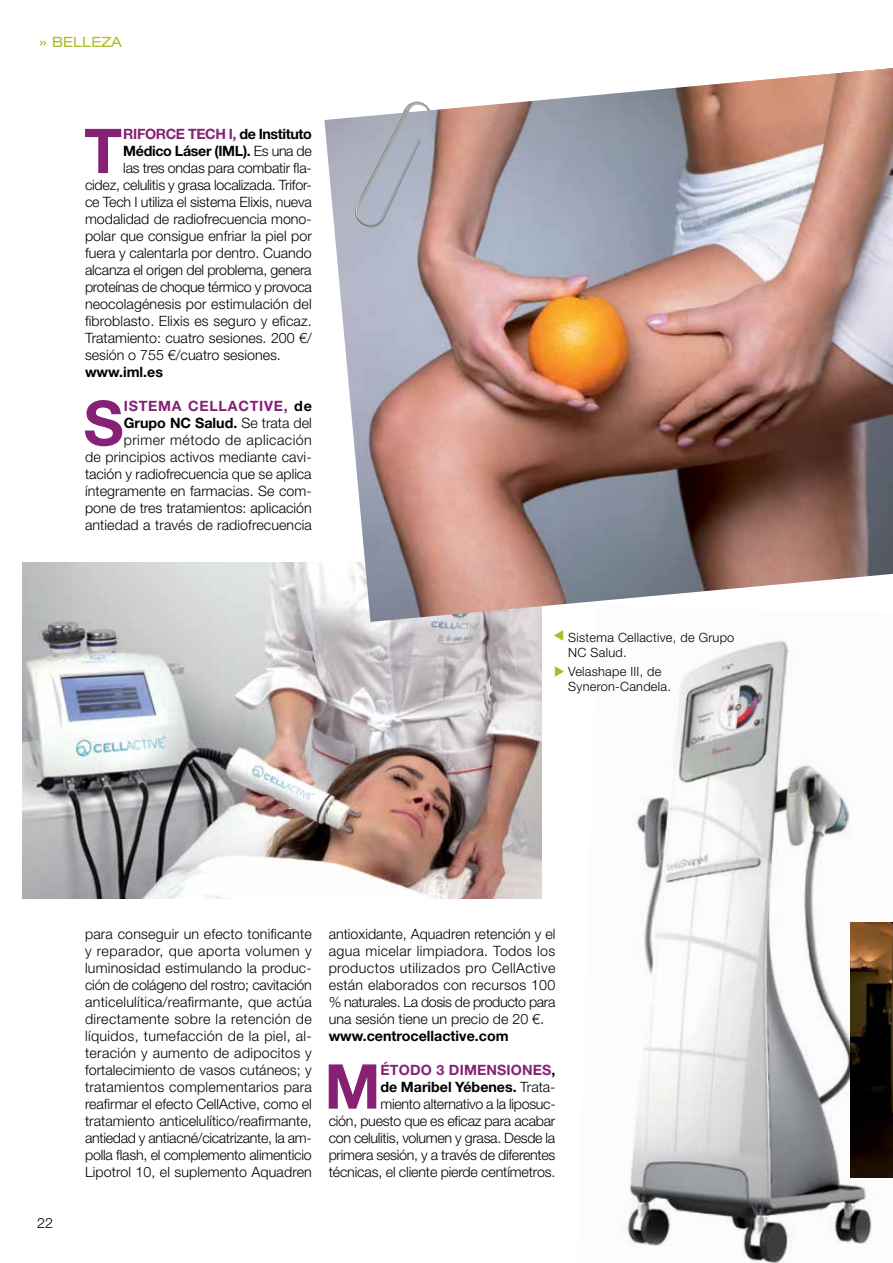
<style>
.page{position:relative;width:893px;height:1263px;background:#fff}
.page>*{position:absolute;margin:0;border:0;box-sizing:border-box;transform-origin:0 0}
.t1{font:700 61.95px "Helvetica Neue LT Std";color:#872175}
.t2{font:300 14.25px/17px "Helvetica Neue LT Std";letter-spacing:-.005em;color:#000;text-align:right}
.t3{font:700 14.25px "Helvetica Neue LT Std";color:#000}
.t4{font:700 14.25px "Helvetica Neue LT Std";letter-spacing:-.025em;color:#872175}
.t5{font:700 14.25px "Helvetica Neue LT Std";letter-spacing:-.025em;color:#000}
.t6{font:expanded 14.25px "Helvetica Neue LT Std";letter-spacing:.005em;color:#afbc22}
.t7{font:300 12.75px/15px "Helvetica Neue LT Std";letter-spacing:.02em;color:#000}
.s1{color:#000}
.s2{font-weight:300}
.s3{font-weight:700;color:#872175}
.s4{font-weight:700}
</style>
<div class="page">
<img style="left:626px;top:640px;width:246px;height:623px">
<img style="left:23px;top:562px;width:519px;height:336px">
<img style="left:324px;top:68px;width:569px;height:554px">
<img style="left:850px;top:922px;width:43px;height:256px">
<svg style="left:354px;top:102px;width:76px;height:127px;background:#b1b5c2"></svg>
<p class="t6" style="left:39px;top:33px;width:84px">» BELLEZA</p>
<h1 class="t1" style="left:84px;top:113px;width:39px">T</h1>
<p class="t4" style="left:123px;top:125px;width:190px">RIFORCE TECH I, <span class="s1">de Instituto</span></p>
<p class="t5" style="left:123px;top:142px;width:190px">Médico Láser (IML). <span class="s2">Es una de</span></p>
<p class="t2" style="left:123px;top:159px;width:190px">las tres ondas para combatir fla-</p>
<p class="t2" style="left:85px;top:176px;width:228px">cidez, celulitis y grasa localizada. Trifor-</p>
<p class="t2" style="left:85px;top:193px;width:228px">ce Tech I utiliza el sistema Elixis, nueva</p>
<p class="t2" style="left:85px;top:210px;width:228px">modalidad de radiofrecuencia mono-</p>
<p class="t2" style="left:85px;top:227px;width:228px">polar que consigue enfriar la piel por</p>
<p class="t2" style="left:85px;top:244px;width:228px">fuera y calentarla por dentro. Cuando</p>
<p class="t2" style="left:85px;top:261px;width:228px">alcanza el origen del problema, genera</p>
<p class="t2" style="left:85px;top:278px;width:228px">proteínas de choque térmico y provoca</p>
<p class="t2" style="left:85px;top:295px;width:228px">neocolagénesis por estimulación del</p>
<p class="t2" style="left:85px;top:312px;width:228px">fibroblasto. Elixis es seguro y eficaz.</p>
<p class="t2" style="left:85px;top:329px;width:228px">Tratamiento: cuatro sesiones. 200 €/</p>
<p class="t2" style="left:85px;top:346px;width:197px">sesión o 755 €/cuatro sesiones.</p>
<p class="t3" style="left:85px;top:363px;width:80px">www.iml.es</p>
<h1 class="t1" style="left:84px;top:385px;width:42px">S</h1>
<p class="t2" style="left:85px;top:397px;width:228px"><span class="s3">ISTEMA CELLACTIVE,</span> <span class="s4">de Grupo NC Salud.</span> Se trata del primer método de aplicación<br>de principios activos mediante cavi&shy;tación y radiofrecuencia que se aplica íntegramente en farmacias. Se com&shy;pone de tres tratamientos: aplicación antiedad a través de radiofrecuencia</p>
<p class="t7" style="left:568px;top:629px;width:168px">Sistema Cellactive, de Grupo<br>NC Salud.</p>
<p class="t7" style="left:568px;top:664px;width:104px">Velashape III, de<br>Syneron-Candela.</p>
<p class="t2" style="left:37px;top:1214px;width:17px">22</p>
<p class="t2" style="left:85px;top:925px;width:228px;text-align:justify">para conseguir un efecto tonificante y reparador, que aporta volumen y luminosidad estimulando la produc&shy;ción de colágeno del rostro; cavitación anticelulítica/reafirmante, que actúa directamente sobre la retención de líquidos, tumefacción de la piel, al&shy;teración y aumento de adipocitos y fortalecimiento de vasos cutáneos; y tratamientos complementarios para reafirmar el efecto CellActive, como el tratamiento anticelulítico/reafirmante, antiedad y antiacné/cicatrizante, la am&shy;polla flash, el complemento alimenticio Lipotrol 10, el suplemento Aquadren</p>
<p class="t2" style="left:329px;top:925px;width:228px;text-align:justify">antioxidante, Aquadren retención y el agua micelar limpiadora. Todos los productos utilizados pro CellActive están elaborados con recursos 100 % naturales. La dosis de producto para una sesión tiene un precio de 20 €.</p>
<p class="t3" style="left:329px;top:1027px;width:181px">www.centrocellactive.com</p>
<h1 class="t1" style="left:324px;top:1048px;width:58px">M</h1>
<p class="t2" style="left:329px;top:1061px;width:228px"><span class="s3">ÉTODO 3 DIMENSIONES</span><span class="s4">,<br>de Maribel Yébenes.</span> Trata-<br>miento alternativo a la liposuc-<br>ción, puesto que es eficaz para acabar con celulitis, volumen y grasa. Desde la primera sesión, y a través de diferentes técnicas, el cliente pierde centímetros.</p>
</div>
